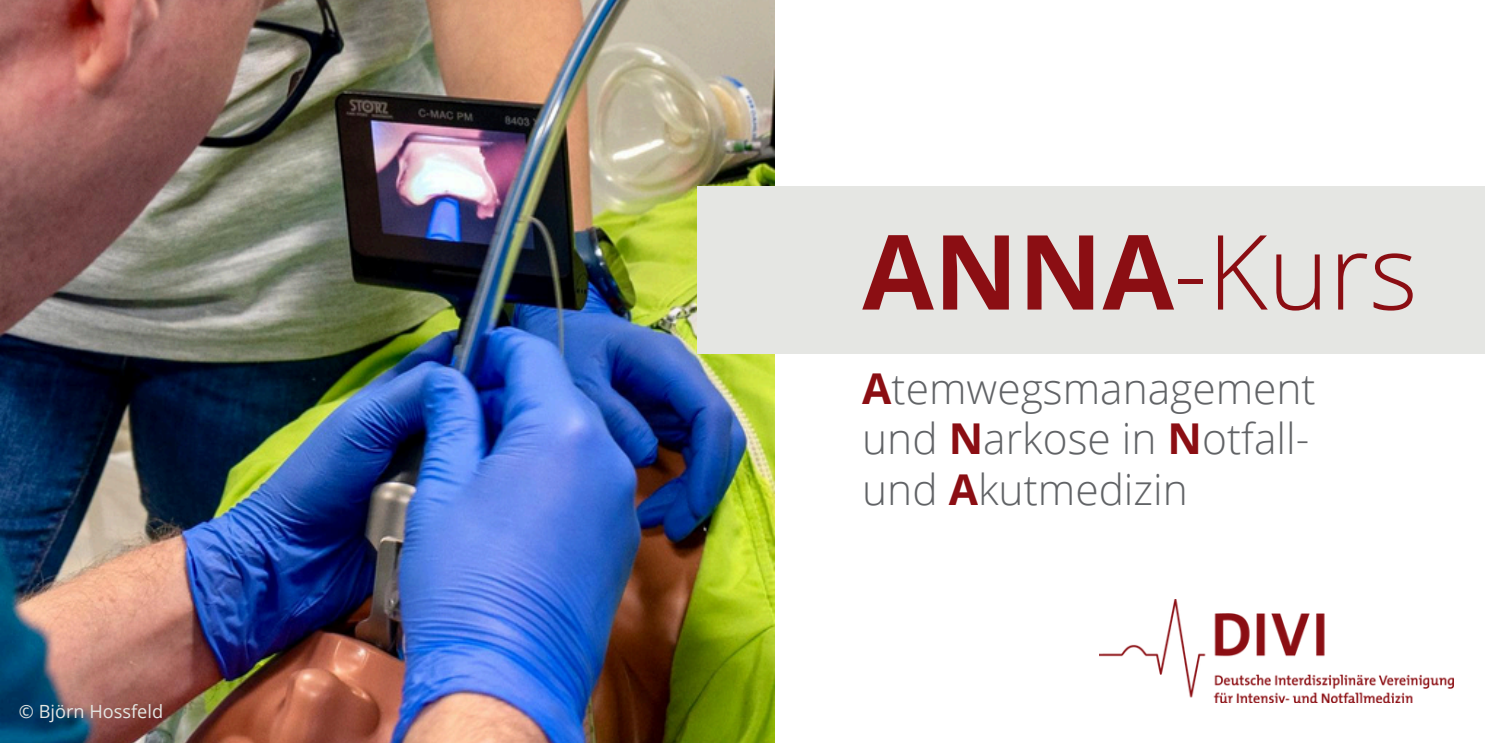
<style>
.page{position:relative;width:1485px;height:743px;background:#fff}
.page>*{position:absolute;margin:0;border:0;box-sizing:border-box;transform-origin:0 0}
.t1{font:300 103.75px "Open Sans";color:#8b0e13}
.t2{font:300 42.5px/50.5px "Open Sans";color:#616366}
.t3{font:18.25px "Open Sans";color:#e5e6e3}
.s1{font-weight:700}
.s2{font-weight:700;color:#8b0e13}
</style>
<div class="page">
<img style="left:0;top:0;width:775px;height:742px">
<img style="left:1099px;top:599px;width:354px;height:103px">
<div style="left:698px;top:186px;width:787px;height:167px;background:#e5e6e3"></div>
<p class="t3" style="left:19px;top:698px;width:146px">© Björn Hossfeld</p>
<h1 class="t1" style="left:862px;top:199px;width:557px"><span class="s1">ANNA</span>-Kurs</h1>
<h2 class="t2" style="left:862px;top:362px;width:455px"><span class="s2">A</span>temwegsmanagement und <span class="s2">N</span>arkose in <span class="s2">N</span>otfall&shy;und <span class="s2">A</span>kutmedizin</h2>
</div>
